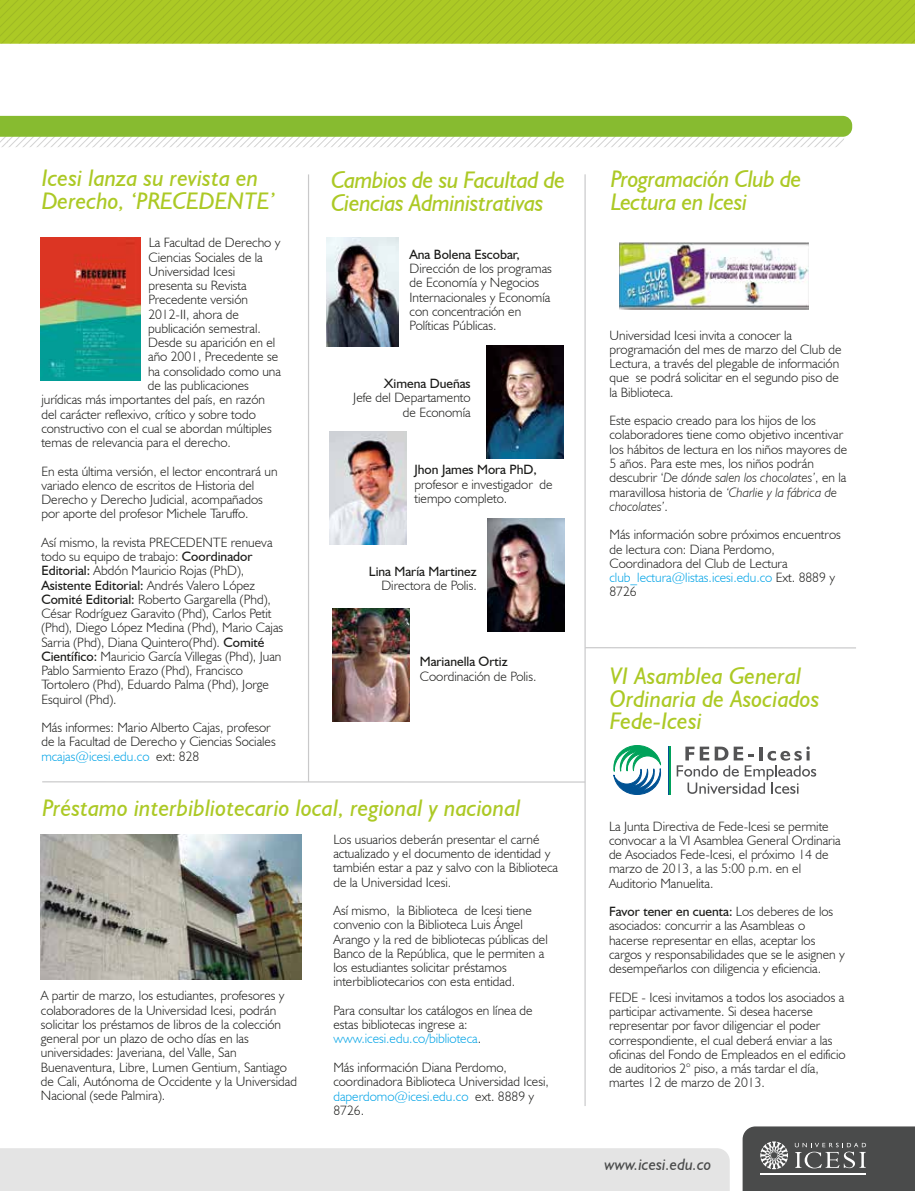
<style>
.page{position:relative;width:915px;height:1191px;background:#fff}
.page>*{position:absolute;margin:0;border:0;box-sizing:border-box;transform-origin:0 0}
.t1{font:italic 24px/22.5px "Humanist 521 BT";color:#acc925}
.t2{font:italic 24px/22.5px "Humanist 521 BT";letter-spacing:-.02em;color:#acc925}
.t3{font:italic 16.5px "Humanist 521 BT";color:#4a4b4b}
.t4{font:300 13.5px/14.2px "Humanist 521 BT";color:#1c1c1a}
.t5{font:13.5px "Humanist 521 BT";color:#1c1c1a}
.s1{font-weight:400}
.s2{color:#00a3e6}
.s3{font-style:italic}
</style>
<div class="page">
<div style="left:0;top:1148px;width:729px;height:43px;background:#e4e4e4"></div>
<svg style="left:742px;top:1126px;width:172px;height:65px;background:#5b5c5c"></svg>
<hr style="left:308px;top:174px;width:1px;height:608px;background:#c9c9ca">
<hr style="left:584px;top:174px;width:1px;height:932px;background:#c9c9ca">
<hr style="left:585px;top:647px;width:270px;height:1px;background:#c9c9ca">
<hr style="left:42px;top:781px;width:543px;height:1px;background:#c9c9ca">
<svg style="left:0;top:0;width:914px;height:44px;background:#aac625"></svg>
<svg style="left:0;top:116px;width:851px;height:31px"></svg>
<img style="left:619px;top:242px;width:189px;height:67px">
<img style="left:40px;top:238px;width:101px;height:142px">
<svg style="left:613px;top:745px;width:47px;height:49px"></svg>
<hr style="left:667px;top:746px;width:2px;height:48px;background:#005294">
<hr style="left:669px;top:746px;width:1px;height:48px;background:#00a25a">
<svg style="left:676px;top:746px;width:140px;height:48px"></svg>
<img style="left:486px;top:345px;width:77px;height:113px">
<img style="left:487px;top:518px;width:77px;height:113px">
<img style="left:332px;top:609px;width:77px;height:112px">
<img style="left:329px;top:432px;width:77px;height:113px">
<img style="left:326px;top:237px;width:72px;height:109px">
<img style="left:40px;top:834px;width:261px;height:145px">
<h1 class="t1" style="left:42px;top:166px;width:234px">Icesi lanza su revista en<br>Derecho, ‘PRECEDENTE’</h1>
<p class="t4" style="left:149px;top:235px;width:133px">La Facultad de Derecho y</p>
<p class="t4" style="left:148px;top:250px;width:116px">Ciencias Sociales de la</p>
<p class="t4" style="left:148px;top:264px;width:88px">Universidad Icesi</p>
<p class="t4" style="left:148px;top:278px;width:100px">presenta su Revista</p>
<p class="t4" style="left:148px;top:292px;width:101px">Precedente versión</p>
<p class="t4" style="left:148px;top:307px;width:92px">2012-II, ahora de</p>
<p class="t4" style="left:148px;top:321px;width:114px">publicación semestral.</p>
<p class="t4" style="left:148px;top:335px;width:128px">Desde su aparición en el</p>
<p class="t4" style="left:148px;top:349px;width:131px">año 2001, Precedente se</p>
<p class="t4" style="left:148px;top:364px;width:134px">ha consolidado como una</p>
<p class="t4" style="left:148px;top:378px;width:102px">de las publicaciones</p>
<p class="t4" style="left:41px;top:392px;width:225px">jurídicas más importantes del país, en razón</p>
<p class="t4" style="left:41px;top:406px;width:216px">del carácter reflexivo, crítico y sobre todo</p>
<p class="t4" style="left:41px;top:421px;width:232px">constructivo con el cual se abordan múltiples</p>
<p class="t4" style="left:41px;top:435px;width:191px">temas de relevancia para el derecho.</p>
<p class="t4" style="left:41px;top:463px;width:238px">En esta última versión, el lector encontrará un variado elenco de escritos de Historia del Derecho y Derecho Judicial, acompañados por aporte del profesor Michele Taruffo.</p>
<p class="t4" style="left:41px;top:535px;width:243px">Así mismo, la revista PRECEDENTE renueva todo su equipo de trabajo: <span class="s1">Coordinador Editorial:</span> Abdón Mauricio Rojas (PhD), <span class="s1">Asistente Editorial:</span> Andrés Valero López <span class="s1">Comité Editorial:</span> Roberto Gargarella (Phd), César Rodríguez Garavito (Phd), Carlos Petit (Phd), Diego López Medina (Phd), Mario Cajas Sarria (Phd), Diana Quintero(Phd). <span class="s1">Comité Científico:</span> Mauricio García Villegas (Phd), Juan Pablo Sarmiento Erazo (Phd), Francisco Tortolero (Phd), Eduardo Palma (Phd), Jorge Esquirol (Phd).</p>
<p class="t4" style="left:41px;top:720px;width:236px">Más informes: Mario Alberto Cajas, profesor de la Facultad de Derecho y Ciencias Sociales <span class="s2">mcajas@icesi.edu.co</span> ext: 828</p>
<h1 class="t2" style="left:331px;top:168px;width:235px">Cambios de su Facultad de<br>Ciencias Administrativas</h1>
<p class="t5" style="left:409px;top:246px;width:112px">Ana Bolena Escobar,</p>
<p class="t4" style="left:409px;top:261px;width:144px">Dirección de los programas de Economía y Negocios<br>Internacionales y Economía con concentración en<br>Políticas Públicas.</p>
<p class="t5" style="left:383px;top:375px;width:88px">Ximena Dueñas</p>
<p class="t4" style="left:353px;top:390px;width:119px;text-align:right">Jefe del Departamento de Economía</p>
<p class="t5" style="left:414px;top:461px;width:124px">Jhon James Mora PhD,</p>
<p class="t4" style="left:414px;top:476px;width:140px">profesor e investigador de tiempo completo.</p>
<p class="t5" style="left:369px;top:562px;width:109px">Lina María Martinez</p>
<p class="t4" style="left:381px;top:578px;width:97px">Directora de Polis.</p>
<p class="t5" style="left:419px;top:653px;width:89px">Marianella Ortiz</p>
<p class="t4" style="left:419px;top:668px;width:118px">Coordinación de Polis.</p>
<h1 class="t1" style="left:42px;top:795px;width:479px">Préstamo interbibliotecario local, regional y nacional</h1>
<p class="t4" style="left:41px;top:988px;width:257px">A partir de marzo, los estudiantes, profesores y colaboradores de la Universidad Icesi, podrán solicitar los préstamos de libros de la colección general por un plazo de ocho días en las universidades: Javeriana, del Valle, San Buenaventura, Libre, Lumen Gentium, Santiago de Cali, Autónoma de Occidente y la Universidad Nacional (sede Palmira).</p>
<p class="t4" style="left:333px;top:832px;width:226px">Los usuarios deberán presentar el carné actualizado y el documento de identidad y también estar a paz y salvo con la Biblioteca de la Universidad Icesi.</p>
<p class="t4" style="left:333px;top:903px;width:216px">Así mismo, la Biblioteca de Icesi tiene convenio con la Biblioteca Luis Ángel Arango y la red de bibliotecas públicas del Banco de la República, que le permiten a los estudiantes solicitar préstamos interbibliotecarios con esta entidad.</p>
<p class="t4" style="left:333px;top:1003px;width:201px">Para consultar los catálogos en línea de estas bibliotecas ingrese a: <span class="s2">www.icesi.edu.co/biblioteca</span>.</p>
<p class="t4" style="left:333px;top:1060px;width:217px">Más información Diana Perdomo, coordinadora Biblioteca Universidad Icesi, <span class="s2">daperdomo@icesi.edu.co</span> ext. 8889 y<br>8726.</p>
<h1 class="t2" style="left:610px;top:167px;width:192px">Programación Club de<br>Lectura en Icesi</h1>
<p class="t4" style="left:609px;top:328px;width:233px">Universidad Icesi invita a conocer la programación del mes de marzo del Club de Lectura, a través del plegable de información que se podrá solicitar en el segundo piso de la Biblioteca.</p>
<p class="t4" style="left:609px;top:413px;width:239px">Este espacio creado para los hijos de los colaboradores tiene como objetivo incentivar los hábitos de lectura en los niños mayores de 5 años. Para este mes, los niños podrán descubrir ‘<span class="s3">De dónde salen los chocolates’</span>, en la maravillosa historia de <span class="s3">‘Charlie y la fábrica de chocolates’</span>.</p>
<p class="t4" style="left:609px;top:527px;width:233px">Más información sobre próximos encuentros de lectura con: Diana Perdomo,<br>Coordinadora del Club de Lectura <span class="s2">club_lectura@listas.icesi.edu.co</span> Ext. 8889 y<br>8726</p>
<h1 class="t1" style="left:609px;top:664px;width:211px">VI Asamblea General<br>Ordinaria de Asociados<br>Fede-Icesi</h1>
<p class="t4" style="left:608px;top:818px;width:233px">La Junta Directiva de Fede-Icesi se permite convocar a la VI Asamblea General Ordinaria de Asociados Fede-Icesi, el próximo 14 de marzo de 2013, a las 5:00 p.m. en el Auditorio Manuelita.</p>
<p class="t4" style="left:608px;top:904px;width:237px"><span class="s1">Favor tener en cuenta:</span> Los deberes de los asociados: concurrir a las Asambleas o hacerse representar en ellas, aceptar los cargos y responsabilidades que se le asignen y desempeñarlos con diligencia y eficiencia.</p>
<p class="t4" style="left:608px;top:989px;width:238px">FEDE - Icesi invitamos a todos los asociados a participar activamente. Si desea hacerse representar por favor diligenciar el poder correspondiente, el cual deberá enviar a las oficinas del Fondo de Empleados en el edificio de auditorios 2° piso, a más tardar el día, martes 12 de marzo de 2013.</p>
<p class="t3" style="left:604px;top:1153px;width:108px">www.icesi.edu.co</p>
</div>
